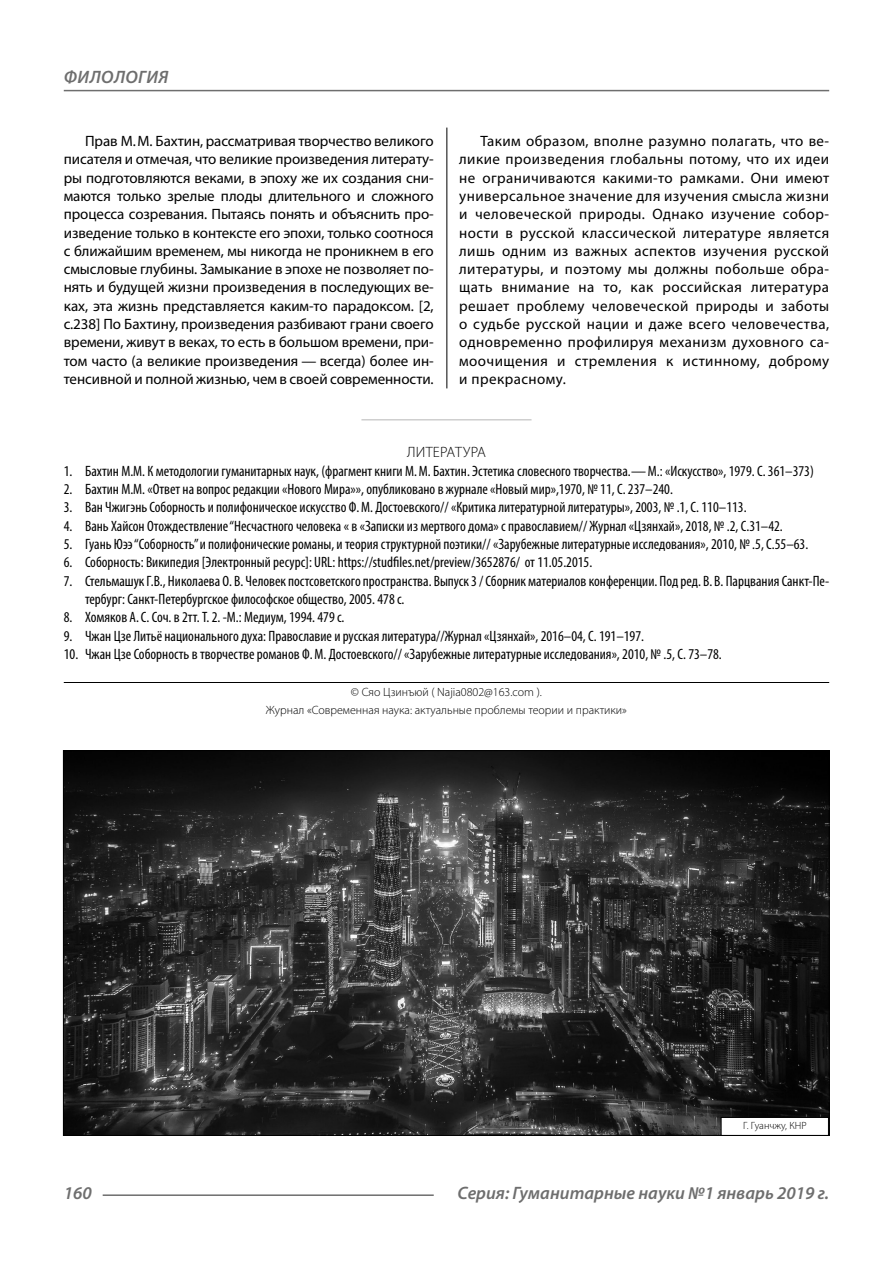
<style>
.page{position:relative;width:893px;height:1263px;background:#fff}
.page>*{position:absolute;margin:0;border:0;box-sizing:border-box;transform-origin:0 0}
.t1{font:italic 600 18px "Myriad Pro";color:#6e6e6e}
.t2{font:italic 600 18px "Myriad Pro";letter-spacing:.02em;color:#6e6e6e}
.Normal{font:15px/18.3px "Myriad Pro";letter-spacing:.015em;color:#000;text-align:justify}
.t3{font:condensed 15px/18.3px "Myriad Pro";color:#000}
.Literature{font:300 15px "Myriad Pro";letter-spacing:.02em;color:#000}
.Copy{font:300 12px/18.3px "Myriad Pro";color:#000;text-align:center}
.Author-doc{font:300 10.5px "Myriad Pro";color:#000}
</style>
<div class="page">
<hr style="left:446px;top:128px;width:1px;height:1007px;background:#000">
<div style="left:361px;top:419px;width:170px;height:6px;background:#cfcfcf"></div>
<div style="left:64px;top:420px;width:765px;height:843px;background:#fff"></div>
<hr style="left:64px;top:682px;width:765px;height:1px;background:#000">
<img style="left:65px;top:752px;width:763px;height:382px">
<div style="left:721px;top:1117px;width:107px;height:18px;background:#fff"></div>
<div style="left:721px;top:1117px;width:108px;height:19px;border:1px solid #000"></div>
<hr style="left:103px;top:1194px;width:331px;height:2px;background:#6e6e6e">
<hr style="left:64px;top:90px;width:765px;height:1px;background:#6e6e6e">
<p class="t2" style="left:64px;top:66px;width:106px">Филология</p>
<p class="Normal" style="left:64px;top:131px;width:371px;text-indent:21px">Прав М.М. Бахтин, рассматривая творчество великого писателя и отмечая, что великие произведения литерату‑ ры подготовляются веками, в эпоху же их создания сни‑ маются только зрелые плоды длительного и сложного процесса созревания. Пытаясь понять и объяснить про‑ изведение только в контексте его эпохи, только соотнося с ближайшим временем, мы никогда не проникнем в его смысловые глубины. Замыкание в эпохе не позволяет по‑ нять и будущей жизни произведения в последующих ве‑ ках, эта жизнь представляется каким-то парадоксом. [2, c.238] По Бахтину, произведения разбивают грани своего времени, живут в веках, то есть в большом времени, при‑ том часто (а великие произведения — всегда) более ин‑ тенсивной и полной жизнью, чем в своей современности.</p>
<p class="Normal" style="left:459px;top:131px;width:371px;text-indent:21px">Таким образом, вполне разумно полагать, что ве‑ ликие произведения глобальны потому, что их идеи не ограничиваются какими-то рамками. Они имеют универсальное значение для изучения смысла жизни и человеческой природы. Однако изучение собор‑ ности в русской классической литературе является лишь одним из важных аспектов изучения русской литературы, и поэтому мы должны побольше обра‑ щать внимание на то, как российская литература решает проблему человеческой природы и заботы о судьбе русской нации и даже всего человечества, одновременно профилируя механизм духовного са‑ моочищения и стремления к истинному, доброму и прекрасному.</p>
<p class="Literature" style="left:407px;top:443px;width:80px">ЛИТЕРАТУРА</p>
<p class="t3" style="left:64px;top:461px;width:752px">1. Бахтин М.М. К методологии гуманитарных наук, (фрагмент книги М.М. Бахтин. Эстетика словесного творчества.—М.: «Искусство», 1979. С. 361–373)</p>
<p class="t3" style="left:64px;top:480px;width:611px">2. Бахтин М.М. «Ответ на вопрос редакции «Нового Мира»», опубликовано в журнале «Новый мир»,1970, № 11, С. 237–240.</p>
<p class="t3" style="left:64px;top:498px;width:684px">3. Ван Чжигэнь Соборность и полифоническое искусство Ф.М. Достоевского// «Критика литературной литературы», 2003, № .1, С. 110–113.</p>
<p class="t3" style="left:64px;top:516px;width:721px">4. Вань Хайсон Отождествление “Несчастного человека « в «Записки из мертвого дома» с православием// Журнал «Цзянхай», 2018, № .2, C.31–42.</p>
<p class="t3" style="left:64px;top:535px;width:746px">5. Гуань Юээ “Соборность” и полифонические романы, и теория структурной поэтики// «Зарубежные литературные исследования», 2010, № .5, C.55–63.</p>
<p class="t3" style="left:64px;top:553px;width:530px">6. Соборность: Википедия [Электронный ресурс]: URL: https://studfiles.net/preview/3652876/ от 11.05.2015.</p>
<p class="t3" style="left:85px;top:571px;width:746px;text-indent:-21px">7. Стельмашук Г.В., Николаева О. В. Человек постсоветского пространства. Выпуск 3 / Сборник материалов конференции. Под ред. В. В. Парцвания Санкт-Пе&shy;тербург: Санкт-Петербургское философское общество, 2005. 478 c.</p>
<p class="t3" style="left:64px;top:608px;width:282px">8. Хомяков А.С. Соч. в 2тт. Т. 2. -М.: Медиум, 1994. 479 c.</p>
<p class="t3" style="left:64px;top:626px;width:582px">9. Чжан Цзе Литьё национального духа: Православие и русская литература//Журнал «Цзянхай», 2016–04, С. 191–197.</p>
<p class="t3" style="left:64px;top:645px;width:660px">10. Чжан Цзе Соборность в творчестве романов Ф.М. Достоевского// «Зарубежные литературные исследования», 2010, № .5, С. 73–78.</p>
<p class="Copy" style="left:266px;top:682px;width:363px">© Сяо Цзинъюй ( Najia0802@163.com ).<br>Журнал «Современная наука: актуальные проблемы теории и практики»</p>
<p class="Author-doc" style="left:743px;top:1119px;width:65px">Г. Гуанчжу, КНР</p>
<p class="t1" style="left:64px;top:1182px;width:30px">160</p>
<p class="t1" style="left:458px;top:1182px;width:373px">Серия: Гуманитарные науки №1 январь 2019 г.</p>
</div>
